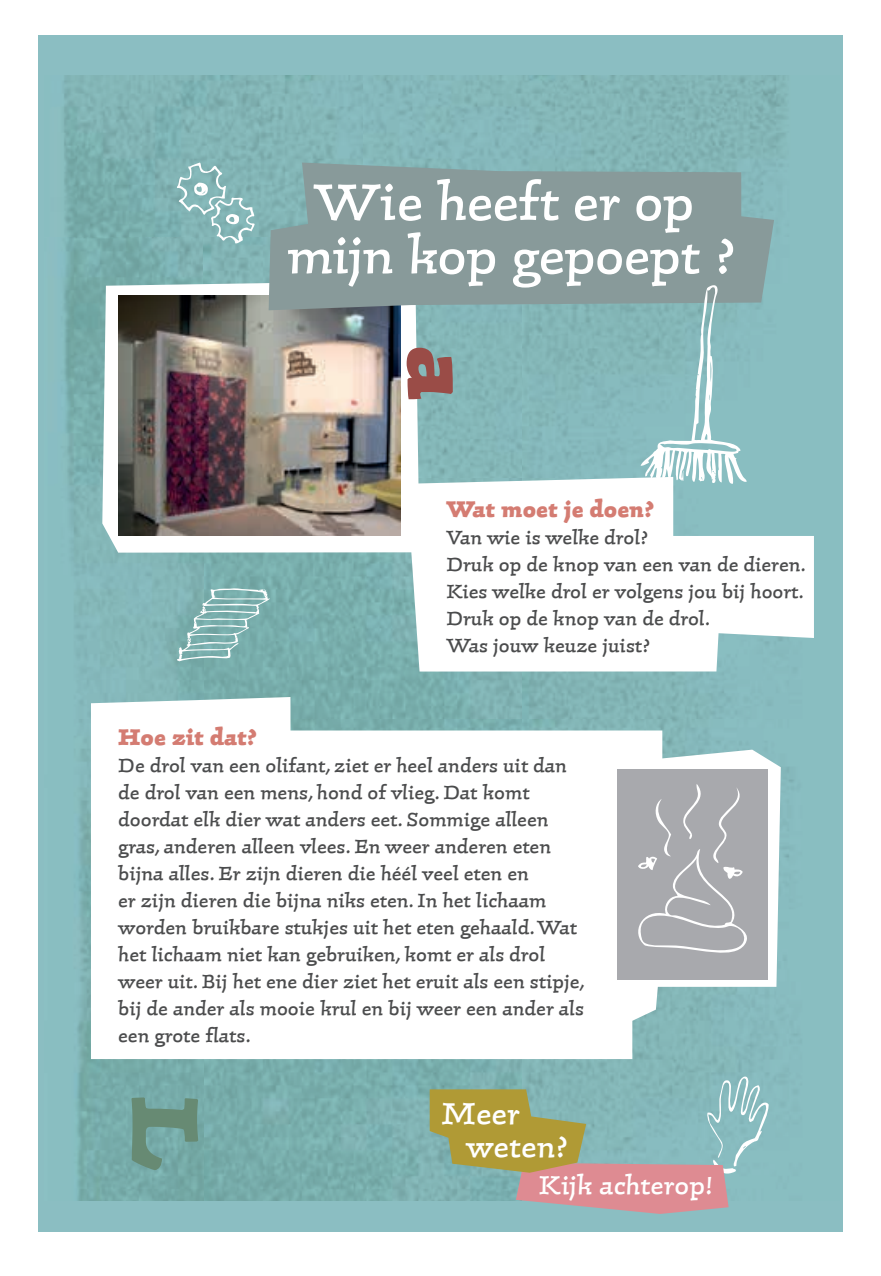
<style>
.page{position:relative;width:881px;height:1276px;background:#fff}
.page>*{position:absolute;margin:0;border:0;box-sizing:border-box;transform-origin:0 0}
.t1{font:800 112.5px "Linotype Conrad";color:#678a73}
.t2{font:60.98px/53.3px "Linotype Conrad";letter-spacing:-.01em;color:#fff;text-align:center}
.t3{font:35.77px/33.3px "Linotype Conrad";letter-spacing:.005em;color:#fff}
.t4{font:30.38px "Linotype Conrad";letter-spacing:.005em;color:#fff}
.t5{font:800 27px "Linotype Conrad";color:#d47c72}
.t6{font:22.5px/27px "Linotype Conrad";color:#4b4c4d}
</style>
<div class="page">
<div style="left:38px;top:35px;width:804px;height:1196px;background:#8bbec2"></div>
<img style="left:64px;top:75px;width:750px;height:1125px">
<svg style="left:406px;top:477px;width:407px;height:194px;fill:#fff"></svg>
<svg style="left:91px;top:697px;width:571px;height:362px;background:#f5f9f9"></svg>
<svg style="left:429px;top:1075px;width:339px;height:139px"></svg>
<svg style="left:102px;top:281px;width:317px;height:271px;background:#eff4f4"></svg>
<img style="left:118px;top:295px;width:282px;height:241px">
<svg style="left:608px;top:749px;width:172px;height:238px;background:#bcbec1"></svg>
<svg style="left:268px;top:163px;width:505px;height:147px;background:#879d9d"></svg>
<svg style="left:640px;top:282px;width:106px;height:202px"></svg>
<svg style="left:406px;top:348px;width:46px;height:51px"></svg>
<svg style="left:177px;top:162px;width:77px;height:81px"></svg>
<svg style="left:177px;top:588px;width:93px;height:73px;background:#8bb8b7"></svg>
<h2 class="t2" style="left:287px;top:176px;width:450px">Wie heeft er op mijn kop gepoept ?</h2>
<p class="t5" style="left:446px;top:495px;width:210px">Wat moet je doen?</p>
<p class="t6" style="left:446px;top:524px;width:361px">Van wie is welke drol?<br>Druk op de knop van een van de dieren.<br>Kies welke drol er volgens jou bij hoort.<br>Druk op de knop van de drol.<br>Was jouw keuze juist?</p>
<p class="t5" style="left:118px;top:723px;width:141px">Hoe zit dat?</p>
<p class="t6" style="left:118px;top:752px;width:468px">De drol van een olifant, ziet er heel anders uit dan de drol van een mens, hond of vlieg. Dat komt doordat elk dier wat anders eet. Sommige alleen gras, anderen alleen vlees. En weer anderen eten bijna alles. Er zijn dieren die héél veel eten en<br>er zijn dieren die bijna niks eten. In het lichaam worden bruikbare stukjes uit het eten gehaald. Wat het lichaam niet kan gebruiken, komt er als drol weer uit. Bij het ene dier ziet het eruit als een stipje, bij de ander als mooie krul en bij weer een ander als een grote flats.</p>
<h1 class="t1" style="left:223px;top:1095px;width:76px;rotate:90deg">L</h1>
<h3 class="t3" style="left:466px;top:1097px;width:103px;text-indent:-25px">Meer weten?</h3>
<h3 class="t4" style="left:538px;top:1169px;width:175px">Kijk achterop!</h3>
</div>
